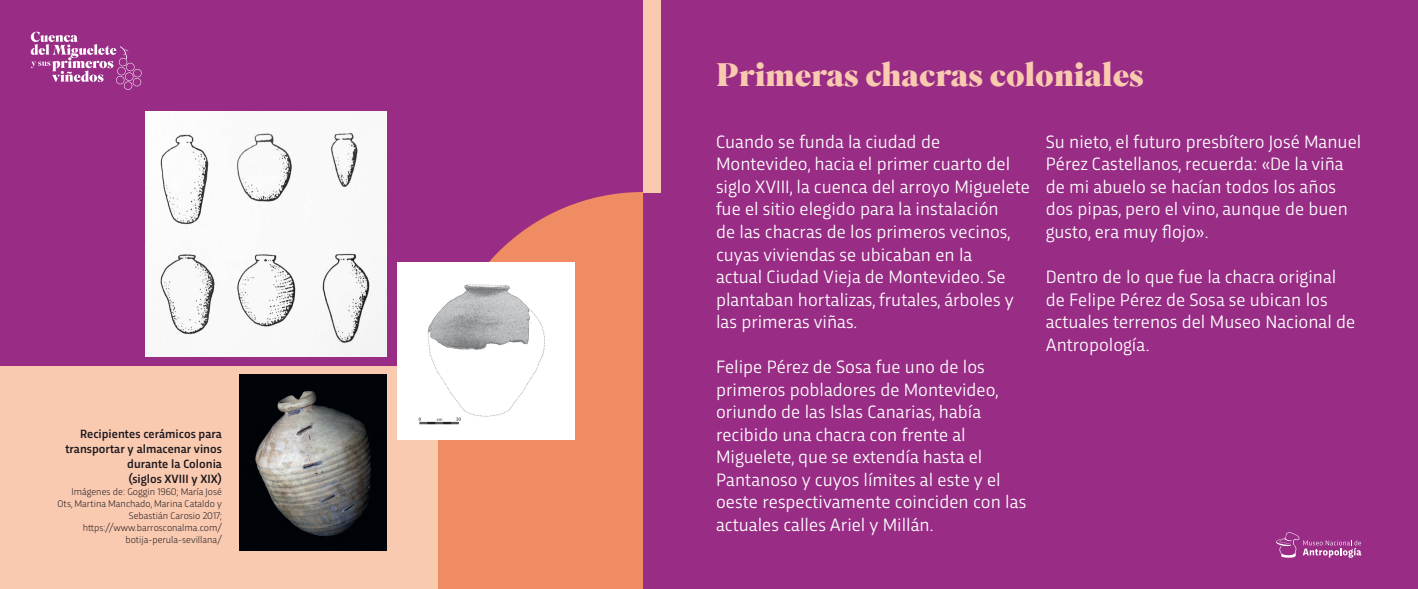
<style>
.page{position:relative;width:1418px;height:589px;background:#fff}
.page>*{position:absolute;margin:0;border:0;box-sizing:border-box;transform-origin:0 0}
.t1{font:900 32.5px "Superior Title";color:#f9c9b0}
.t2{font:18.75px/22.5px "Trasandina";color:#fff}
.t3{font:500 12.5px/15px "Trasandina";color:#1a171c;text-align:right}
.t4{font:300 10px/12px "Trasandina";color:#1a171c;text-align:right}
</style>
<div class="page">
<div style="left:0;top:357px;width:702px;height:231px;background:#f9c9b0"></div>
<div style="left:0;top:0;width:705px;height:365px;background:#992c85"></div>
<div style="left:643px;top:0;width:774px;height:588px;background:#992c85"></div>
<svg style="left:1276px;top:532px;width:85px;height:26px"></svg>
<svg style="left:489px;top:192px;width:154px;height:191px;fill:#f08c63"></svg>
<svg style="left:31px;top:32px;width:111px;height:58px"></svg>
<div style="left:438px;top:383px;width:205px;height:205px;background:#f08c63"></div>
<img style="left:145px;top:112px;width:241px;height:244px">
<img style="left:240px;top:374px;width:146px;height:176px">
<div style="left:643px;top:0;width:17px;height:192px;background:#f9c9b0"></div>
<img style="left:397px;top:262px;width:177px;height:177px">
<p class="t3" style="left:65px;top:425px;width:158px">Recipientes cerámicos para transportar y almacenar vinos durante la Colonia<br>(siglos XVIII y XIX)</p>
<p class="t4" style="left:58px;top:485px;width:166px">Imágenes de: Goggin 1960; María José Ots, Martina Manchado, Marina Cataldo y Sebastián Carosio 2017; https://www.barrosconalma.com/ botija-perula-sevillana/</p>
<h1 class="t1" style="left:716px;top:54px;width:429px">Primeras chacras coloniales</h1>
<p class="t2" style="left:716px;top:129px;width:315px">Cuando se funda la ciudad de Montevideo, hacia el primer cuarto del siglo XVIII, la cuenca del arroyo Miguelete fue el sitio elegido para la instalación<br>de las chacras de los primeros vecinos, cuyas viviendas se ubicaban en la<br>actual Ciudad Vieja de Montevideo. Se plantaban hortalizas, frutales, árboles y las primeras viñas.</p>
<p class="t2" style="left:716px;top:354px;width:312px">Felipe Pérez de Sosa fue uno de los primeros pobladores de Montevideo, oriundo de las Islas Canarias, había recibido una chacra con frente al Miguelete, que se extendía hasta el Pantanoso y cuyos límites al este y el oeste respectivamente coinciden con las actuales calles Ariel y Millán.</p>
<p class="t2" style="left:1045px;top:129px;width:317px">Su nieto, el futuro presbítero José Manuel Pérez Castellanos, recuerda: «De la viña de mi abuelo se hacían todos los años dos pipas, pero el vino, aunque de buen gusto, era muy flojo».</p>
<p class="t2" style="left:1045px;top:264px;width:311px">Dentro de lo que fue la chacra original de Felipe Pérez de Sosa se ubican los actuales terrenos del Museo Nacional de<br>Antropología.</p>
</div>
